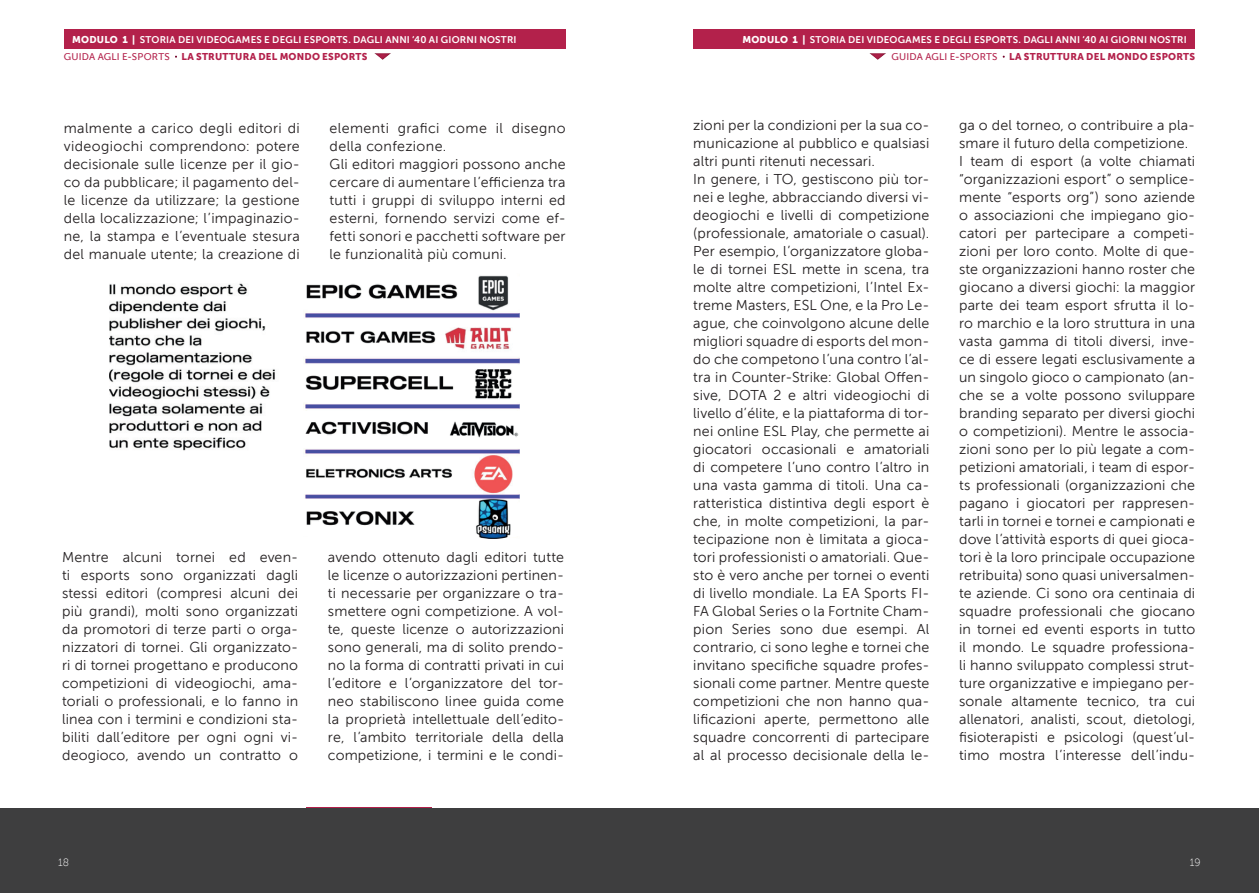
<style>
.page{position:relative;width:1259px;height:893px;background:#fff}
.page>*{position:absolute;margin:0;border:0;box-sizing:border-box;transform-origin:0 0}
.t1{font:14.25px/18px "Museo Sans 300";letter-spacing:.01em;color:#231f20;text-align:justify}
.t2{font:10.5px "Museo Sans 100";color:#fff}
.t3{font:9.75px "Museo Sans 700";letter-spacing:.02em;color:#fff}
.t4{font:9.75px "Museo Sans 900";letter-spacing:.02em;color:#b3214b}
.t5{font:9.75px "Museo Sans 500";letter-spacing:.025em;color:#b3214b}
.s1{font-family:"Museo Sans 900"}
.s2{font-family:"Museo Sans 500"}
</style>
<div class="page">
<img style="left:303px;top:275px;width:217px;height:264px">
<img style="left:110px;top:283px;width:165px;height:168px">
<div style="left:868px;top:52px;width:20px;height:10px;background:#231f20;opacity:.4"></div>
<div style="left:373px;top:52px;width:20px;height:10px;background:#231f20;opacity:.4"></div>
<div style="left:64px;top:30px;width:502px;height:19px;background:#b3214b"></div>
<div style="left:693px;top:30px;width:502px;height:19px;background:#b3214b"></div>
<div style="left:0;top:808px;width:1259px;height:85px;background:#3e3e3f"></div>
<p class="t3" style="left:72px;top:34px;width:446px"><span class="s1">MODULO 1 |</span> STORIA DEI VIDEOGAMES E DEGLI ESPORTS. DAGLI ANNI ‘40 AI GIORNI NOSTRI</p>
<p class="t3" style="left:742px;top:34px;width:446px"><span class="s1">MODULO 1 |</span> STORIA DEI VIDEOGAMES E DEGLI ESPORTS. DAGLI ANNI ‘40 AI GIORNI NOSTRI</p>
<p class="t4" style="left:64px;top:51px;width:305px"><span class="s2">GUIDA AGLI E-SPORTS</span> LA STRUTTURA DEL MONDO ESPORTS</p>
<p class="t4" style="left:1009px;top:51px;width:187px">LA STRUTTURA DEL MONDO ESPORTS</p>
<p class="t5" style="left:891px;top:51px;width:107px">GUIDA AGLI E-SPORTS</p>
<p class="t1" style="left:64px;top:120px;width:238px">malmente a carico degli editori di videogiochi comprendono: potere decisionale sulle licenze per il gio&shy;co da pubblicare; il pagamento del&shy;le licenze da utilizzare; la gestione della localizzazione; l’impaginazio&shy;ne, la stampa e l’eventuale stesura del manuale utente; la creazione di</p>
<p class="t1" style="left:330px;top:120px;width:238px;text-align:left">elementi grafici come il disegno della confezione.<br>Gli editori maggiori possono anche cercare di aumentare l’efficienza tra tutti i gruppi di sviluppo interni ed esterni, fornendo servizi come ef&shy;fetti sonori e pacchetti software per le funzionalità più comuni.</p>
<p class="t1" style="left:62px;top:548px;width:238px">Mentre alcuni tornei ed even&shy;ti esports sono organizzati dagli stessi editori (compresi alcuni dei più grandi), molti sono organizzati da promotori di terze parti o orga&shy;nizzatori di tornei. Gli organizzato&shy;ri di tornei progettano e producono competizioni di videogiochi, ama&shy;toriali o professionali, e lo fanno in linea con i termini e condizioni sta&shy;biliti dall’editore per ogni ogni vi&shy;deogioco, avendo un contratto o</p>
<p class="t1" style="left:328px;top:548px;width:237px">avendo ottenuto dagli editori tutte le licenze o autorizzazioni pertinen&shy;ti necessarie per organizzare o tra&shy;smettere ogni competizione. A vol&shy;te, queste licenze o autorizzazioni sono generali, ma di solito prendo&shy;no la forma di contratti privati in cui l’editore e l’organizzatore del tor&shy;neo stabiliscono linee guida come la proprietà intellettuale dell’edito&shy;re, l’ambito territoriale della della competizione, i termini e le condi-</p>
<p class="t1" style="left:693px;top:116px;width:238px;text-align:left">zioni per la condizioni per la sua co&shy;municazione al pubblico e qualsiasi altri punti ritenuti necessari.<br>In genere, i TO, gestiscono più tor&shy;nei e leghe, abbracciando diversi vi&shy;deogiochi e livelli di competizione (professionale, amatoriale o casual).<br>Per esempio, l’organizzatore globa&shy;le di tornei ESL mette in scena, tra molte altre competizioni, l’Intel Ex&shy;treme Masters, ESL One, e la Pro Le&shy;ague, che coinvolgono alcune delle migliori squadre di esports del mon&shy;do che competono l’una contro l’al&shy;tra in Counter-Strike: Global Offen&shy;sive, DOTA 2 e altri videogiochi di livello d’élite, e la piattaforma di tor&shy;nei online ESL Play, che permette ai giocatori occasionali e amatoriali di competere l’uno contro l’altro in una vasta gamma di titoli. Una ca&shy;ratteristica distintiva degli esport è che, in molte competizioni, la par&shy;tecipazione non è limitata a gioca&shy;tori professionisti o amatoriali. Que&shy;sto è vero anche per tornei o eventi di livello mondiale. La EA Sports FI-FA Global Series o la Fortnite Cham&shy;pion Series sono due esempi. Al contrario, ci sono leghe e tornei che invitano specifiche squadre profes&shy;sionali come partner. Mentre queste competizioni che non hanno qua&shy;lificazioni aperte, permettono alle squadre concorrenti di partecipare al al processo decisionale della le-</p>
<p class="t1" style="left:959px;top:116px;width:238px;text-align:left">ga o del torneo, o contribuire a pla&shy;smare il futuro della competizione.<br>I team di esport (a volte chiamati “organizzazioni esport” o semplice&shy;mente “esports org”) sono aziende o associazioni che impiegano gio&shy;catori per partecipare a competi&shy;zioni per loro conto. Molte di que&shy;ste organizzazioni hanno roster che giocano a diversi giochi: la maggior parte dei team esport sfrutta il lo&shy;ro marchio e la loro struttura in una vasta gamma di titoli diversi, inve&shy;ce di essere legati esclusivamente a un singolo gioco o campionato (an&shy;che se a volte possono sviluppare branding separato per diversi giochi o competizioni). Mentre le associa&shy;zioni sono per lo più legate a com&shy;petizioni amatoriali, i team di espor&shy;ts professionali (organizzazioni che pagano i giocatori per rappresen&shy;tarli in tornei e tornei e campionati e dove l’attività esports di quei gioca&shy;tori è la loro principale occupazione retribuita) sono quasi universalmen&shy;te aziende. Ci sono ora centinaia di squadre professionali che giocano in tornei ed eventi esports in tutto il mondo. Le squadre professiona&shy;li hanno sviluppato complessi strut&shy;ture organizzative e impiegano per&shy;sonale altamente tecnico, tra cui allenatori, analisti, scout, dietologi, fisioterapisti e psicologi (quest’ul&shy;timo mostra l’interesse dell’indu-</p>
<p class="t2" style="left:58px;top:857px;width:12px">18</p>
<p class="t2" style="left:1189px;top:857px;width:12px">19</p>
</div>
